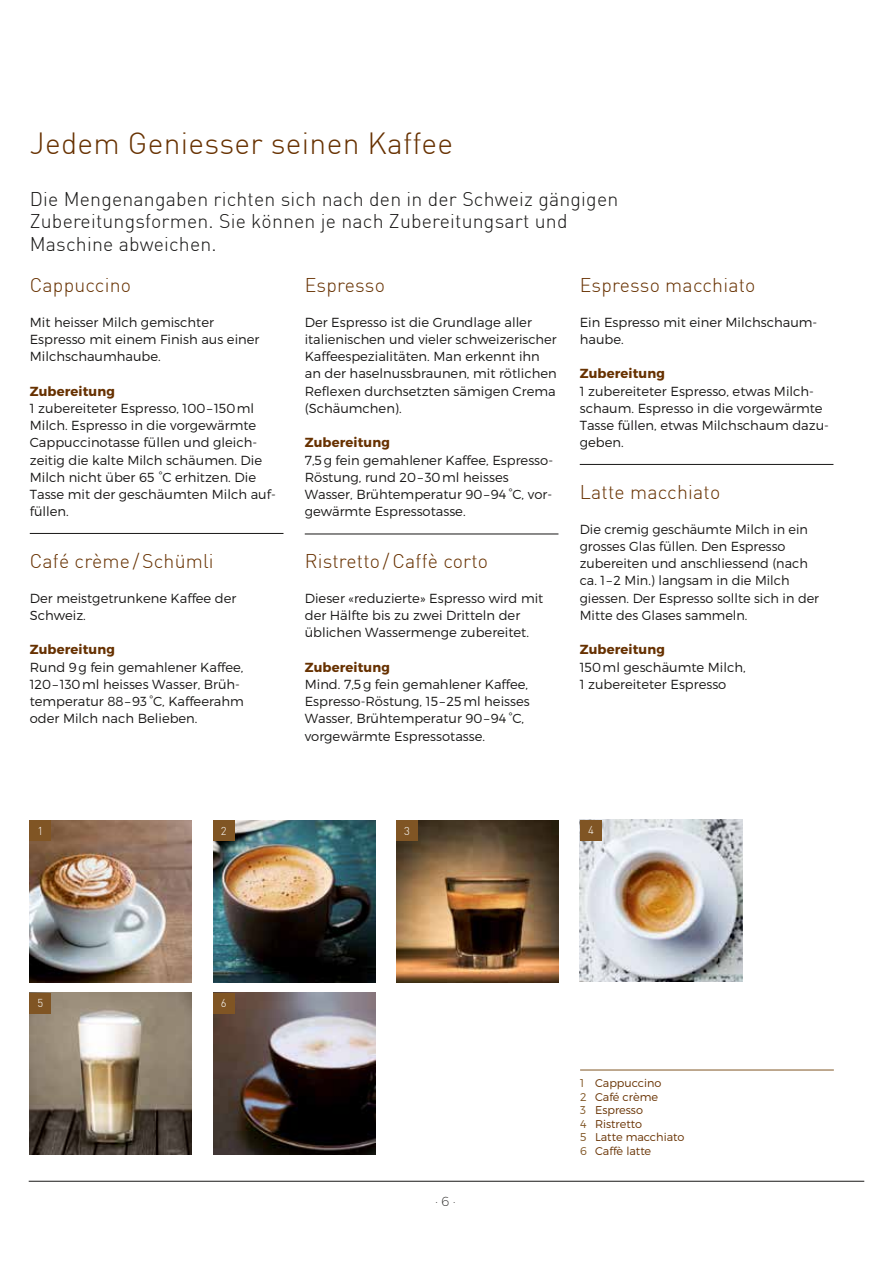
<style>
.page{position:relative;width:893px;height:1263px;background:#fff}
.page>*{position:absolute;margin:0;border:0;box-sizing:border-box;transform-origin:0 0}
.t1{font:300 30px "DIN";letter-spacing:.01em;color:#673100}
.t2{font:300 19.5px/22.5px "DIN";letter-spacing:.01em;color:#181716}
.t3{font:300 19.5px "DIN";letter-spacing:.01em;color:#673100}
.t4{font:300 13.2px/17.2px "Montserrat";color:#181716}
.t5{font:700 13.2px "Montserrat";letter-spacing:.01em;color:#673100}
.t6{font:200 13.2px "Montserrat";color:#181716}
.t7{font:300 11.25px/13.5px "Montserrat";color:#673100}
.t8{font:300 11.25px "DIN";color:#fff}
.s1{color:#805524}
</style>
<div class="page">
<hr style="left:29px;top:1181px;width:835px;height:1px;background:#181716">
<hr style="left:30px;top:533px;width:253px;height:1px;background:#181716">
<hr style="left:580px;top:464px;width:253px;height:1px;background:#181716">
<hr style="left:305px;top:534px;width:253px;height:1px;background:#181716">
<img style="left:30px;top:992px;width:162px;height:163px">
<img style="left:213px;top:992px;width:162px;height:163px">
<img style="left:213px;top:820px;width:162px;height:162px">
<img style="left:30px;top:820px;width:162px;height:162px">
<img style="left:396px;top:820px;width:163px;height:162px">
<img style="left:580px;top:820px;width:162px;height:162px">
<hr style="left:580px;top:1070px;width:254px;height:1px;background:#805524">
<div style="left:30px;top:820px;width:21px;height:21px;background:#805524"></div>
<div style="left:580px;top:820px;width:21px;height:20px;background:#805524"></div>
<div style="left:213px;top:820px;width:21px;height:21px;background:#805524"></div>
<div style="left:30px;top:992px;width:21px;height:21px;background:#805524"></div>
<div style="left:396px;top:820px;width:21px;height:21px;background:#805524"></div>
<div style="left:213px;top:992px;width:21px;height:21px;background:#805524"></div>
<h1 class="t1" style="left:30px;top:125px;width:425px">Jedem Geniesser seinen Kaffee</h1>
<h2 class="t2" style="left:30px;top:187px;width:590px">Die Mengenangaben richten sich nach den in der Schweiz gängigen<br>Zubereitungsformen. Sie können je nach Zubereitungsart und<br>Maschine abweichen.</h2>
<h2 class="t3" style="left:30px;top:273px;width:103px">Cappuccino</h2>
<p class="t4" style="left:30px;top:313px;width:231px">Mit heisser Milch gemischter<br>Espresso mit einem Finish aus einer<br>Milchschaumhaube.</p>
<p class="t5" style="left:30px;top:383px;width:87px">Zubereitung</p>
<p class="t4" style="left:30px;top:399px;width:247px">1 zubereiteter Espresso, 100– 150ml<br>Milch. Espresso in die vorgewärmte<br>Cappuccinotasse füllen und gleich&shy;zeitig die kalte Milch schäumen. Die<br>Milch nicht über 65 °C erhitzen. Die<br>Tasse mit der geschäumten Milch auf&shy;füllen.</p>
<h2 class="t3" style="left:30px;top:549px;width:185px">Café crème /Schümli</h2>
<p class="t4" style="left:30px;top:589px;width:208px">Der meistgetrunkene Kaffee der<br>Schweiz.</p>
<p class="t5" style="left:30px;top:641px;width:87px">Zubereitung</p>
<p class="t4" style="left:30px;top:658px;width:216px">Rund 9g fein gemahlener Kaffee,<br>120– 130ml heisses Wasser, Brüh&shy;temperatur 88–93°C, Kaffeerahm oder Milch nach Belieben.</p>
<h2 class="t3" style="left:305px;top:273px;width:82px">Espresso</h2>
<p class="t4" style="left:305px;top:313px;width:253px">Der Espresso ist die Grundlage aller italienischen und vieler schweizerischer Kaffeespezialitäten. Man erkennt ihn an der haselnussbraunen, mit rötlichen Reflexen durchsetzten sämigen Crema (Schäumchen).</p>
<p class="t5" style="left:305px;top:434px;width:87px">Zubereitung</p>
<p class="t4" style="left:305px;top:451px;width:250px">7,5g fein gemahlener Kaffee, Espresso-Röstung, rund 20–30ml heisses Wasser, Brühtemperatur 90–94°C, vor&shy;gewärmte Espressotasse.</p>
<h2 class="t3" style="left:305px;top:549px;width:185px">Ristretto /Caffè corto</h2>
<p class="t4" style="left:305px;top:589px;width:240px">Dieser «reduzierte» Espresso wird mit der Hälfte bis zu zwei Dritteln der üblichen Wassermenge zubereitet.</p>
<p class="t5" style="left:305px;top:659px;width:87px">Zubereitung</p>
<p class="t4" style="left:305px;top:675px;width:226px">Mind. 7,5g fein gemahlener Kaffee, Espresso-Röstung, 15–25ml heisses Wasser, Brühtemperatur 90–94°C, vorgewärmte Espressotasse.</p>
<h2 class="t3" style="left:580px;top:273px;width:177px">Espresso macchiato</h2>
<p class="t4" style="left:580px;top:313px;width:239px">Ein Espresso mit einer Milchschaum&shy;haube.</p>
<p class="t5" style="left:580px;top:365px;width:87px">Zubereitung</p>
<p class="t4" style="left:580px;top:382px;width:251px">1 zubereiteter Espresso, etwas Milch&shy;schaum. Espresso in die vorgewärmte<br>Tasse füllen, etwas Milchschaum dazu&shy;geben.</p>
<h2 class="t3" style="left:580px;top:480px;width:142px">Latte macchiato</h2>
<p class="t4" style="left:580px;top:520px;width:241px">Die cremig geschäumte Milch in ein grosses Glas füllen. Den Espresso zubereiten und anschliessend (nach ca. 1 –2 Min.) langsam in die Milch giessen. Der Espresso sollte sich in der Mitte des Glases sammeln.</p>
<p class="t5" style="left:580px;top:641px;width:87px">Zubereitung</p>
<p class="t4" style="left:580px;top:658px;width:167px">150ml geschäumte Milch,<br>1 zubereiteter Espresso</p>
<p class="t8" style="left:37px;top:824px;width:7px">1</p>
<p class="t8" style="left:221px;top:824px;width:7px">2</p>
<p class="t8" style="left:588px;top:823px;width:7px">4</p>
<p class="t8" style="left:404px;top:824px;width:7px">3</p>
<p class="t8" style="left:37px;top:996px;width:7px">5</p>
<p class="t8" style="left:221px;top:996px;width:7px">6</p>
<p class="t6" style="left:435px;top:1194px;width:22px">· 6 ·</p>
<p class="t7" style="left:580px;top:1076px;width:106px"><span class="s1">1</span> Cappuccino<br><span class="s1">2</span> Café crème<br><span class="s1">3</span> Espresso<br><span class="s1">4</span> Ristretto<br><span class="s1">5</span> Latte macchiato<br><span class="s1">6</span> Caffè latte</p>
</div>
